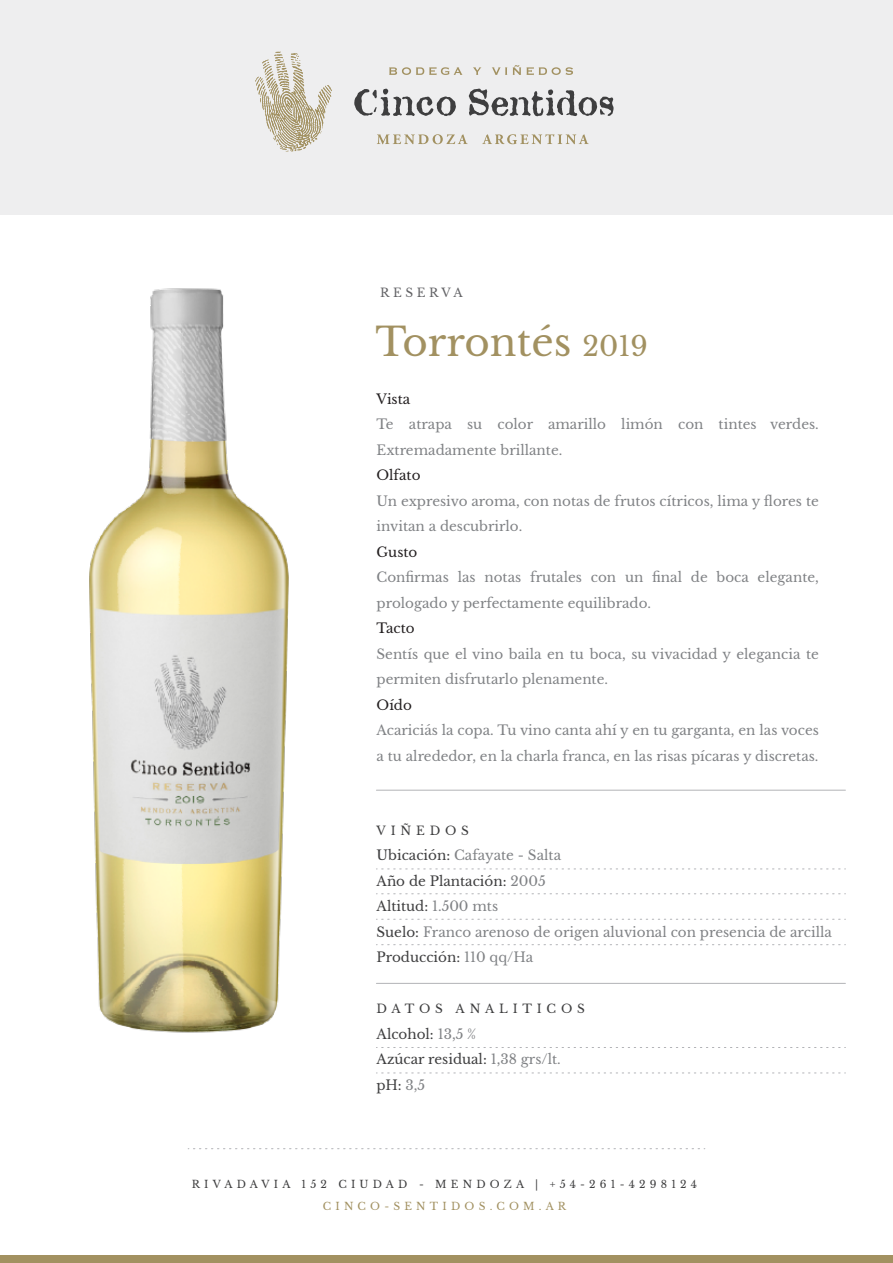
<style>
.page{position:relative;width:893px;height:1263px;background:#fff}
.page>*{position:absolute;margin:0;border:0;box-sizing:border-box;transform-origin:0 0}
.t1{font:38.85px "Libre Baskerville";color:#a29161}
.t2{font:13.5px/25.5px "Libre Baskerville";color:#808285}
.t3{font:13.5px/25.5px "Libre Baskerville";color:#3e3e3f}
.t4{font:13.5px "Libre Baskerville";color:#231f20}
.t5{font:12px "Libre Baskerville";letter-spacing:.4em;color:#3e3e3f}
.t6{font:12px "Libre Baskerville";letter-spacing:.3em;color:#636366}
.t7{font:10.5px "Libre Baskerville";letter-spacing:.4em;color:#3e3e3f}
.t8{font:10.5px "Libre Baskerville";letter-spacing:.4em;color:#a29161}
.s1{font-size:27px}
.s2{color:#3e3e3f}
.s3{color:#808285}
</style>
<div class="page">
<img style="left:89px;top:288px;width:200px;height:745px">
<svg style="left:376px;top:868px;width:470px;height:1px"></svg>
<hr style="left:376px;top:790px;width:469px;height:1px;background:#b2b3b7">
<hr style="left:376px;top:983px;width:469px;height:1px;background:#b2b3b7">
<svg style="left:376px;top:893px;width:470px;height:1px"></svg>
<svg style="left:376px;top:919px;width:470px;height:1px"></svg>
<svg style="left:376px;top:944px;width:470px;height:1px"></svg>
<svg style="left:376px;top:1047px;width:470px;height:1px"></svg>
<svg style="left:188px;top:1148px;width:517px;height:1px"></svg>
<svg style="left:376px;top:1072px;width:470px;height:1px"></svg>
<div style="left:0;top:1256px;width:893px;height:7px;background:#a29161"></div>
<div style="left:0;top:0;width:893px;height:215px;background:#eeeeef"></div>
<svg style="left:354px;top:89px;width:259px;height:27px"></svg>
<svg style="left:377px;top:134px;width:91px;height:10px"></svg>
<svg style="left:482px;top:134px;width:107px;height:10px"></svg>
<svg style="left:255px;top:52px;width:77px;height:99px"></svg>
<svg style="left:389px;top:67px;width:73px;height:8px"></svg>
<svg style="left:473px;top:67px;width:8px;height:8px"></svg>
<svg style="left:492px;top:67px;width:15px;height:8px"></svg>
<svg style="left:513px;top:65px;width:60px;height:10px"></svg>
<p class="t6" style="left:380px;top:285px;width:84px">RESERVA</p>
<h1 class="t1" style="left:375px;top:318px;width:274px">Torrontés <span class="s1">2019</span></h1>
<p class="t4" style="left:377px;top:390px;width:35px">Vista</p>
<p class="t2" style="left:377px;top:411px;width:444px">Te atrapa su color amarillo limón con tintes verdes.<br>Extremadamente brillante.</p>
<p class="t4" style="left:377px;top:467px;width:45px">Olfato</p>
<p class="t2" style="left:377px;top:488px;width:444px">Un expresivo aroma, con notas de frutos cítricos, lima y flores te invitan a descubrirlo.</p>
<p class="t4" style="left:377px;top:543px;width:42px">Gusto</p>
<p class="t2" style="left:377px;top:564px;width:444px">Confirmas las notas frutales con un final de boca elegante, prologado y perfectamente equilibrado.</p>
<p class="t4" style="left:377px;top:620px;width:40px">Tacto</p>
<p class="t2" style="left:377px;top:641px;width:444px">Sentís que el vino baila en tu boca, su vivacidad y elegancia te permiten disfrutarlo plenamente.</p>
<p class="t4" style="left:377px;top:696px;width:37px">Oído</p>
<p class="t2" style="left:377px;top:718px;width:444px">Acariciás la copa. Tu vino canta ahí y en tu garganta, en las voces a tu alrededor, en la charla franca, en las risas pícaras y discretas.</p>
<p class="t5" style="left:377px;top:823px;width:94px">VIÑEDOS</p>
<p class="t2" style="left:377px;top:842px;width:457px"><span class="s2">Ubicación:</span> Cafayate - Salta<br><span class="s2">Año de Plantación:</span> 2005<br><span class="s2">Altitud:</span> 1.500 mts<br><span class="s2">Suelo:</span> Franco arenoso de origen aluvional con presencia de arcilla<br><span class="s2">Producción:</span> 110 qq/Ha</p>
<p class="t5" style="left:377px;top:1001px;width:210px">DATOS ANALITICOS</p>
<p class="t3" style="left:377px;top:1021px;width:186px">Alcohol: <span class="s3">13,5 %<br></span>Azúcar residual: <span class="s3">1,38 grs/lt. </span>pH: <span class="s3">3,5</span></p>
<p class="t7" style="left:192px;top:1178px;width:507px">RIVADAVIA 152 CIUDAD - MENDOZA | +54-261-4298124</p>
<p class="t8" style="left:323px;top:1200px;width:245px">CINCO-SENTIDOS.COM.AR</p>
</div>
